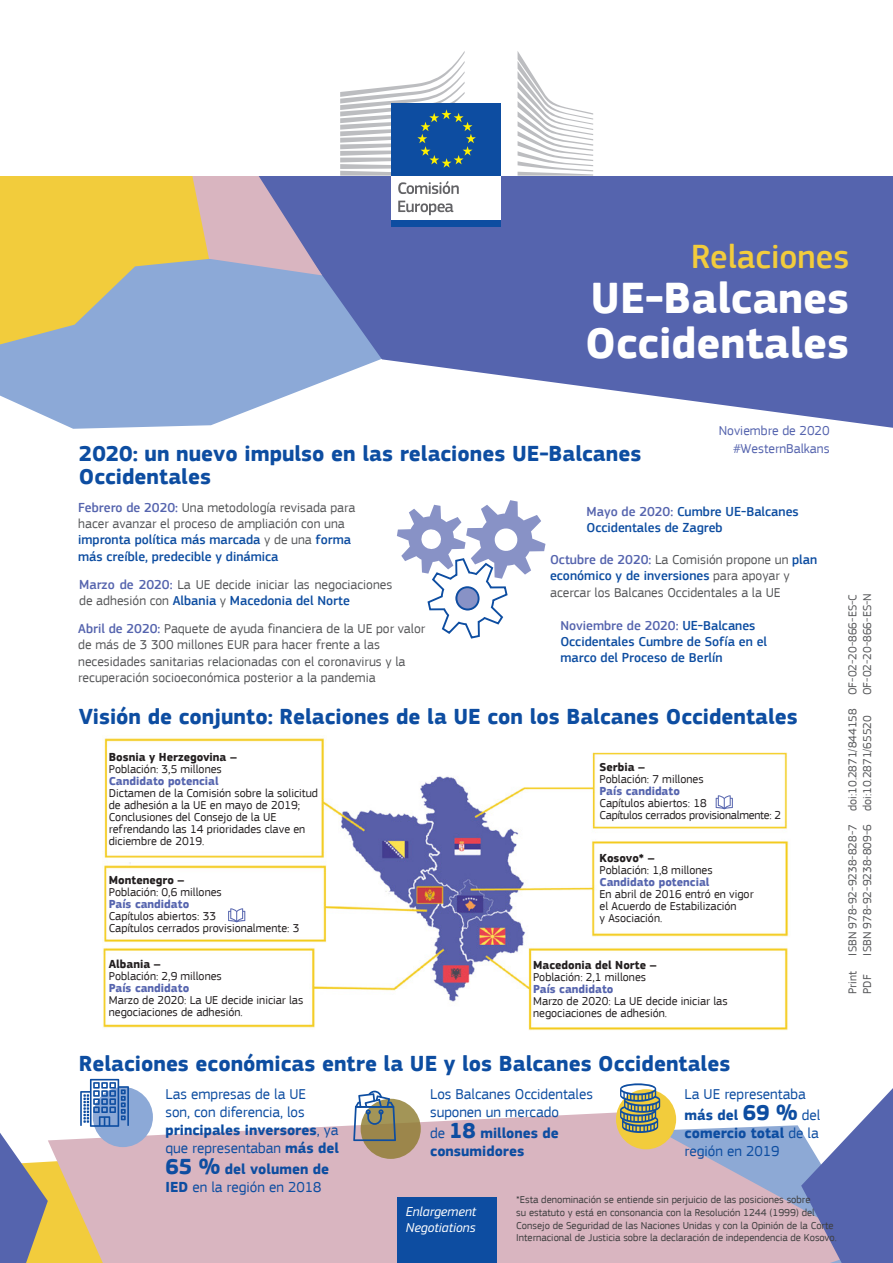
<style>
.page{position:relative;width:893px;height:1263px;background:#fff}
.page>*{position:absolute;margin:0;border:0;box-sizing:border-box;transform-origin:0 0}
.doc_title_1{font:700 45px/45px "EC Square Sans Pro";color:#fff}
.doc_title_1-2{font:500 34.5px "EC Square Sans Pro";color:#f2cc3c}
.title_1{font:700 22.5px/22.5px "EC Square Sans Pro";color:#0d4da1}
.fig2{font:15px/18px "EC Square Sans Pro";color:#0d4da1}
.fig2-2{font:700 15px/18px "EC Square Sans Pro";color:#0d4da1}
.body_1{font:13.5px/16.2px "EC Square Sans Pro";color:#57585a}
.body_1-2{font:500 13.5px/16.2px "EC Square Sans Pro";color:#0d4da1}
.doc_date{font:13.5px/18px "EC Square Sans Pro";color:#5564ae;text-align:right}
.doc_theme{font:italic 13.5px/16.2px "EC Square Sans Pro";color:#fff}
.fig1_2{font:12px/12px "EC Square Sans Pro";color:#231f20}
.ids{font:12px "EC Square Sans Pro";color:#57585a}
.fig1_3{font:700 12px "EC Square Sans Pro";color:#5564ae}
.fig1_1{font:700 12px "EC Square Sans Pro";color:#231f20}
.fig1_2-2{font:12px "EC Square Sans Pro";letter-spacing:-.02em;color:#231f20}
.info{font:10.5px/12.6px "EC Square Sans Pro";color:#3e3e3f}
.s1{font-weight:500;color:#5564ae}
.s2{font-weight:500;color:#0d4da1}
.s3{color:#5564ae}
.s4{font-weight:700}
.s5{font-weight:700;font-size:22.5px}
.s6{font-weight:400}
.s7{font-size:22.5px}
</style>
<div class="page">
<svg style="left:0;top:344px;width:245px;height:85px;background:#96b0da"></svg>
<svg style="left:48px;top:1112px;width:753px;height:151px;background:#d8bac1"></svg>
<div style="left:361px;top:1099px;width:60px;height:60px;background:linear-gradient(to right,#98834b,#a18d52);border-radius:50%"></div>
<svg style="left:353px;top:1091px;width:43px;height:50px"></svg>
<svg style="left:0;top:176px;width:245px;height:168px;background:#d0c06f"></svg>
<svg style="left:245px;top:176px;width:648px;height:252px;fill:#5564ae"></svg>
<svg style="left:189px;top:176px;width:133px;height:99px;background:#b4a2b3"></svg>
<svg style="left:801px;top:1088px;width:92px;height:175px"></svg>
<svg style="left:0;top:1133px;width:48px;height:130px"></svg>
<img style="left:103px;top:736px;width:686px;height:295px">
<div style="left:93px;top:1087px;width:60px;height:60px;background:#8ca9d7;border-radius:50%"></div>
<svg style="left:80px;top:1079px;width:49px;height:48px"></svg>
<svg style="left:397px;top:500px;width:148px;height:139px"></svg>
<div style="left:616px;top:1089px;width:60px;height:60px;background:#f2cc3c;border-radius:50%"></div>
<svg style="left:620px;top:1083px;width:40px;height:50px"></svg>
<div style="left:397px;top:1197px;width:100px;height:66px;background:#0d4da1"></div>
<div style="left:392px;top:173px;width:109px;height:49px;background:#fff"></div>
<div style="left:392px;top:220px;width:109px;height:7px;background:#0d4da1"></div>
<svg style="left:518px;top:52px;width:75px;height:124px"></svg>
<div style="left:392px;top:103px;width:109px;height:73px;background:#0d4da1"></div>
<svg style="left:340px;top:51px;width:136px;height:143px"></svg>
<svg style="left:398px;top:201px;width:55px;height:14px"></svg>
<svg style="left:716px;top:795px;width:17px;height:14px"></svg>
<svg style="left:228px;top:908px;width:17px;height:14px"></svg>
<p class="doc_title_1-2" style="left:691px;top:237px;width:160px">Relaciones</p>
<p class="doc_title_1" style="left:585px;top:278px;width:266px">UE-Balcanes<br>Occidentales</p>
<p class="title_1" style="left:79px;top:443px;width:564px">2020: un nuevo impulso en las relaciones UE-Balcanes<br>Occidentales</p>
<p class="doc_date" style="left:719px;top:422px;width:112px">Noviembre de 2020 #WesternBalkans</p>
<p class="body_1" style="left:78px;top:500px;width:279px"><span class="s1">Febrero de 2020:</span> Una metodología revisada para hacer avanzar el proceso de ampliación con una <span class="s2">impronta política más marcada</span> y de una <span class="s2">forma más creíble, predecible y dinámica</span></p>
<p class="body_1" style="left:79px;top:576px;width:315px"><span class="s1">Marzo de 2020:</span> La UE decide iniciar las negociaciones de adhesión con <span class="s2">Albania</span> y <span class="s2">Macedonia del Norte</span></p>
<p class="body_1" style="left:78px;top:621px;width:349px"><span class="s1">Abril de 2020:</span> Paquete de ayuda financiera de la UE por valor de más de 3 300 millones EUR para hacer frente a las necesidades sanitarias relacionadas con el coronavirus y la recuperación socioeconómica posterior a la pandemia</p>
<p class="body_1-2" style="left:587px;top:504px;width:214px"><span class="s3">Mayo de 2020:</span> Cumbre UE-Balcanes<br>Occidentales de Zagreb</p>
<p class="body_1" style="left:550px;top:552px;width:269px"><span class="s1">Octubre de 2020:</span> La Comisión propone un <span class="s2">plan económico y de inversiones</span> para apoyar y acercar los Balcanes Occidentales a la UE</p>
<p class="body_1-2" style="left:560px;top:618px;width:208px"><span class="s3">Noviembre de 2020:</span> UE-Balcanes<br>Occidentales Cumbre de Sofía en el marco del Proceso de Berlín</p>
<p class="title_1" style="left:79px;top:706px;width:720px">Visión de conjunto: Relaciones de la UE con los Balcanes Occidentales</p>
<p class="fig1_1" style="left:109px;top:750px;width:130px">Bosnia y Herzegovina –</p>
<p class="fig1_2" style="left:109px;top:763px;width:114px">Población: 3,5 millones</p>
<p class="fig1_3" style="left:109px;top:774px;width:111px">Candidato potencial</p>
<p class="fig1_2" style="left:109px;top:787px;width:211px">Dictamen de la Comisión sobre la solicitud de adhesión a la UE en mayo de 2019; Conclusiones del Consejo de la UE refrendando las 14 prioridades clave en diciembre de 2019.</p>
<p class="fig1_1" style="left:109px;top:873px;width:77px">Montenegro –</p>
<p class="fig1_2" style="left:109px;top:886px;width:114px">Población: 0,6 millones</p>
<p class="fig1_3" style="left:109px;top:897px;width:82px">País candidato</p>
<p class="fig1_2" style="left:109px;top:910px;width:109px">Capítulos abiertos: 33</p>
<p class="fig1_2" style="left:109px;top:922px;width:192px">Capítulos cerrados provisionalmente: 3</p>
<p class="fig1_1" style="left:109px;top:957px;width:53px">Albania –</p>
<p class="fig1_2" style="left:109px;top:970px;width:114px">Población: 2,9 millones</p>
<p class="fig1_3" style="left:109px;top:981px;width:82px">País candidato</p>
<p class="fig1_2" style="left:109px;top:994px;width:196px">Marzo de 2020: La UE decide iniciar las negociaciones de adhesión.</p>
<p class="fig1_1" style="left:600px;top:760px;width:47px">Serbia –</p>
<p class="fig1_2" style="left:600px;top:773px;width:105px">Población: 7 millones</p>
<p class="fig1_3" style="left:600px;top:784px;width:82px">País candidato</p>
<p class="fig1_2" style="left:600px;top:797px;width:109px">Capítulos abiertos: 18</p>
<p class="fig1_2-2" style="left:600px;top:808px;width:183px">Capítulos cerrados provisionalmente: 2</p>
<p class="fig1_1" style="left:600px;top:851px;width:56px">Kosovo* –</p>
<p class="fig1_2" style="left:600px;top:864px;width:114px">Población: 1,8 millones</p>
<p class="fig1_3" style="left:600px;top:875px;width:111px">Candidato potencial</p>
<p class="fig1_2" style="left:600px;top:888px;width:156px">En abril de 2016 entró en vigor el Acuerdo de Estabilización<br>y Asociación.</p>
<p class="fig1_1" style="left:533px;top:957px;width:125px">Macedonia del Norte –</p>
<p class="fig1_2" style="left:533px;top:971px;width:114px">Población: 2,1 millones</p>
<p class="fig1_3" style="left:533px;top:981px;width:82px">País candidato</p>
<p class="fig1_2" style="left:533px;top:995px;width:196px">Marzo de 2020: La UE decide iniciar las negociaciones de adhesión.</p>
<p class="ids" style="left:860px;top:695px;width:104px;rotate:-90deg">OF-02-20-866-ES-N</p>
<p class="ids" style="left:846px;top:955px;width:363px;rotate:-90deg">ISBN 978-92-9238-828-7 doi:10.2871/844158 OF-02-20-866-ES-C</p>
<p class="ids" style="left:860px;top:955px;width:242px;rotate:-90deg">ISBN 978-92-9238-809-6 doi:10.2871/65520</p>
<p class="ids" style="left:846px;top:994px;width:24px;rotate:-90deg">Print</p>
<p class="ids" style="left:860px;top:994px;width:21px;rotate:-90deg">PDF</p>
<p class="title_1" style="left:79px;top:1053px;width:653px">Relaciones económicas entre la UE y los Balcanes Occidentales</p>
<p class="fig2" style="left:165px;top:1085px;width:175px">Las empresas de la UE<br>son, con diferencia, los <span class="s4">principales inversores</span>, ya que representaban <span class="s4">más del</span></p>
<p class="fig2" style="left:165px;top:1160px;width:165px"><span class="s5">65 %</span> <span class="s4">del volumen de<br>IED</span> en la región en 2018</p>
<p class="fig2" style="left:430px;top:1085px;width:164px">Los Balcanes Occidentales suponen un mercado</p>
<p class="fig2-2" style="left:430px;top:1125px;width:130px"><span class="s6">de</span> <span class="s7">18</span> millones de consumidores</p>
<p class="fig2" style="left:685px;top:1084px;width:137px;line-height:21px">La UE representaba <span class="s4">más del</span> <span class="s5">69 %</span> del</p>
<p class="fig2" style="left:685px;top:1124px;width:136px"><span class="s4">comercio total</span> de la región en 2019</p>
<p class="doc_theme" style="left:406px;top:1203px;width:72px">Enlargement<br>Negotiations</p>
<p class="info" style="left:516px;top:1194px;width:322px">*Esta denominación se entiende sin perjuicio de las posiciones sobre<br>su estatuto y está en consonancia con la Resolución 1244 (1999) del Consejo de Seguridad de las Naciones Unidas y con la Opinión de la Corte Internacional de Justicia sobre la declaración de independencia de Kosovo.</p>
</div>
